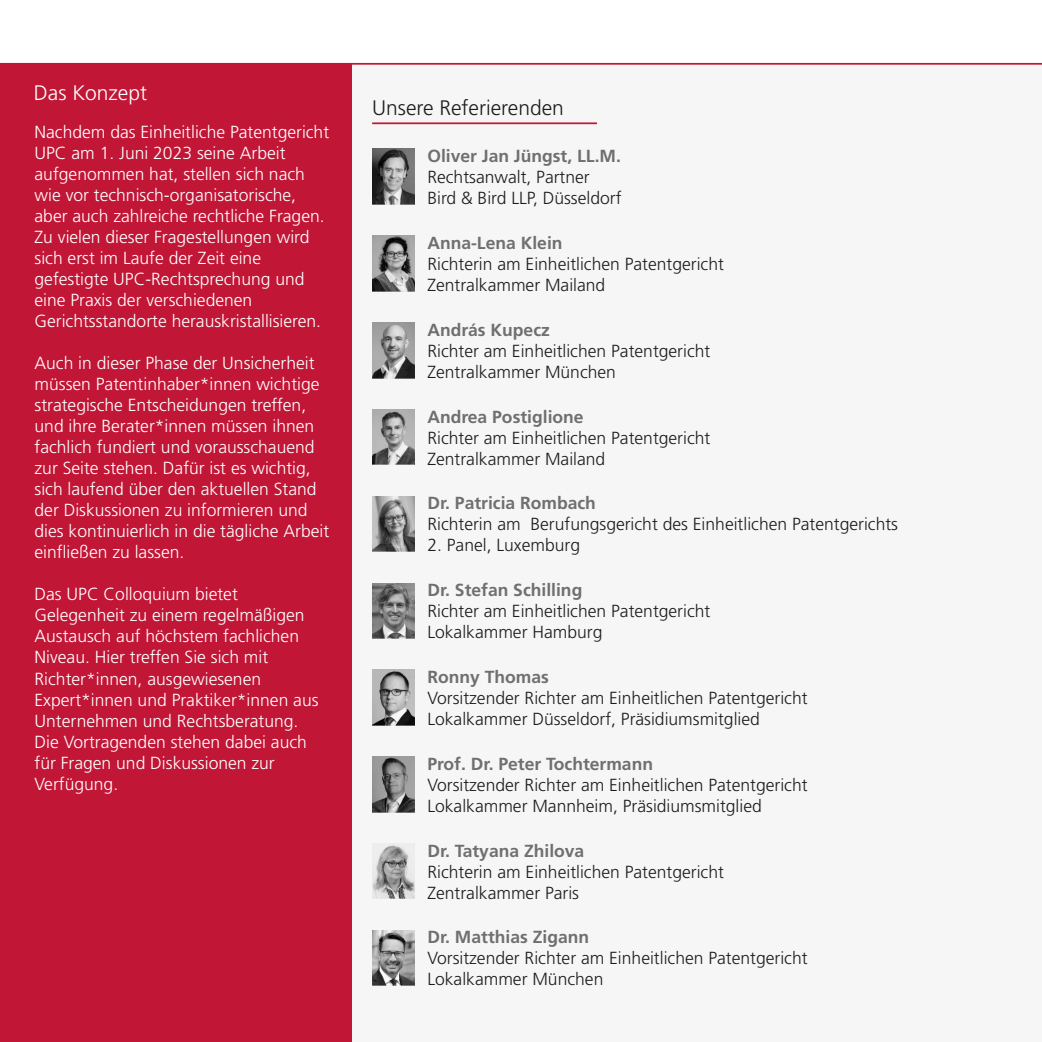
<style>
.page{position:relative;width:1042px;height:1042px;background:#fff}
.page>*{position:absolute;margin:0;border:0;box-sizing:border-box;transform-origin:0 0}
.t1{font:300 21px "Frutiger LT Pro";color:#1d1d1b}
.t2{font:300 21px "Frutiger LT Pro";color:#fff}
.t3{font:300 17.5px/21px "Frutiger LT Pro";color:#fff}
.t4{font:300 17.5px/21px "Frutiger LT Pro";color:#1d1d1b}
.t5{font:700 17.5px "Frutiger LT Pro";color:#6f6f6e}
</style>
<div class="page">
<hr style="left:0;top:0;width:1px;height:65px;background:#c21636">
<div style="left:0;top:64px;width:352px;height:978px;background:#c21636"></div>
<div style="left:352px;top:65px;width:690px;height:977px;background:#f6f6f6"></div>
<hr style="left:0;top:65px;width:1px;height:977px;background:#f1f1f1">
<hr style="left:0;top:63px;width:1042px;height:2px;background:#c21636">
<hr style="left:372px;top:122px;width:225px;height:2px;background:#c21636">
<img style="left:372px;top:496px;width:43px;height:56px">
<img style="left:372px;top:149px;width:43px;height:55px">
<img style="left:372px;top:236px;width:43px;height:55px">
<img style="left:372px;top:322px;width:43px;height:56px">
<img style="left:372px;top:409px;width:43px;height:56px">
<img style="left:372px;top:670px;width:43px;height:55px">
<img style="left:372px;top:756px;width:43px;height:56px">
<img style="left:372px;top:583px;width:43px;height:55px">
<img style="left:372px;top:930px;width:43px;height:56px">
<img style="left:372px;top:844px;width:43px;height:55px">
<p class="t2" style="left:34px;top:84px;width:115px">Das Konzept</p>
<p class="t3" style="left:35px;top:123px;width:296px">Nachdem das Einheitliche Patentgericht UPC am 1. Juni 2023 seine Arbeit aufgenommen hat, stellen sich nach wie vor technisch-organisatorische, aber auch zahlreiche rechtliche Fragen.<br>Zu vielen dieser Fragestellungen wird sich erst im Laufe der Zeit eine gefestigte UPC-Rechtsprechung und eine Praxis der verschiedenen Gerichtsstandorte herauskristallisieren.</p>
<p class="t3" style="left:35px;top:354px;width:296px">Auch in dieser Phase der Unsicherheit müssen Patentinhaber*innen wichtige strategische Entscheidungen treffen, und ihre Berater*innen müssen ihnen fachlich fundiert und vorausschauend zur Seite stehen. Dafür ist es wichtig, sich laufend über den aktuellen Stand der Diskussionen zu informieren und dies kontinuierlich in die tägliche Arbeit einfließen zu lassen.</p>
<p class="t3" style="left:35px;top:585px;width:285px">Das UPC Colloquium bietet<br>Gelegenheit zu einem regelmäßigen<br>Austausch auf höchstem fachlichen<br>Niveau. Hier treffen Sie sich mit<br>Richter*innen, ausgewiesenen<br>Expert*innen und Praktiker*innen aus<br>Unternehmen und Rechtsberatung.<br>Die Vortragenden stehen dabei auch für Fragen und Diskussionen zur<br>Verfügung.</p>
<p class="t1" style="left:372px;top:99px;width:193px">Unsere Referierenden</p>
<p class="t5" style="left:427px;top:149px;width:195px">Oliver Jan Jüngst, LL.M.</p>
<p class="t4" style="left:427px;top:168px;width:196px">Rechtsanwalt, Partner<br>Bird &amp; Bird LLP, Düsseldorf</p>
<p class="t5" style="left:427px;top:236px;width:137px">Anna-Lena Klein</p>
<p class="t4" style="left:427px;top:255px;width:298px">Richterin am Einheitlichen Patentgericht<br>Zentralkammer Mailand</p>
<p class="t5" style="left:427px;top:322px;width:124px">András Kupecz</p>
<p class="t4" style="left:427px;top:342px;width:284px">Richter am Einheitlichen Patentgericht<br>Zentralkammer München</p>
<p class="t5" style="left:427px;top:409px;width:158px">Andrea Postiglione</p>
<p class="t4" style="left:427px;top:429px;width:284px">Richter am Einheitlichen Patentgericht<br>Zentralkammer Mailand</p>
<p class="t5" style="left:427px;top:496px;width:170px">Dr. Patricia Rombach</p>
<p class="t4" style="left:427px;top:515px;width:472px">Richterin am Berufungsgericht des Einheitlichen Patentgerichts</p>
<p class="t4" style="left:427px;top:536px;width:154px">2. Panel, Luxemburg</p>
<p class="t5" style="left:427px;top:583px;width:156px">Dr. Stefan Schilling</p>
<p class="t4" style="left:427px;top:602px;width:284px">Richter am Einheitlichen Patentgericht<br>Lokalkammer Hamburg</p>
<p class="t5" style="left:427px;top:670px;width:123px">Ronny Thomas</p>
<p class="t4" style="left:427px;top:689px;width:382px">Vorsitzender Richter am Einheitlichen Patentgericht<br>Lokalkammer Düsseldorf, Präsidiumsmitglied</p>
<p class="t5" style="left:427px;top:756px;width:227px">Prof. Dr. Peter Tochtermann</p>
<p class="t4" style="left:427px;top:776px;width:382px">Vorsitzender Richter am Einheitlichen Patentgericht<br>Lokalkammer Mannheim, Präsidiumsmitglied</p>
<p class="t5" style="left:427px;top:843px;width:158px">Dr. Tatyana Zhilova</p>
<p class="t4" style="left:427px;top:863px;width:298px">Richterin am Einheitlichen Patentgericht<br>Zentralkammer Paris</p>
<p class="t5" style="left:427px;top:930px;width:163px">Dr. Matthias Zigann</p>
<p class="t4" style="left:427px;top:949px;width:382px">Vorsitzender Richter am Einheitlichen Patentgericht<br>Lokalkammer München</p>
</div>
